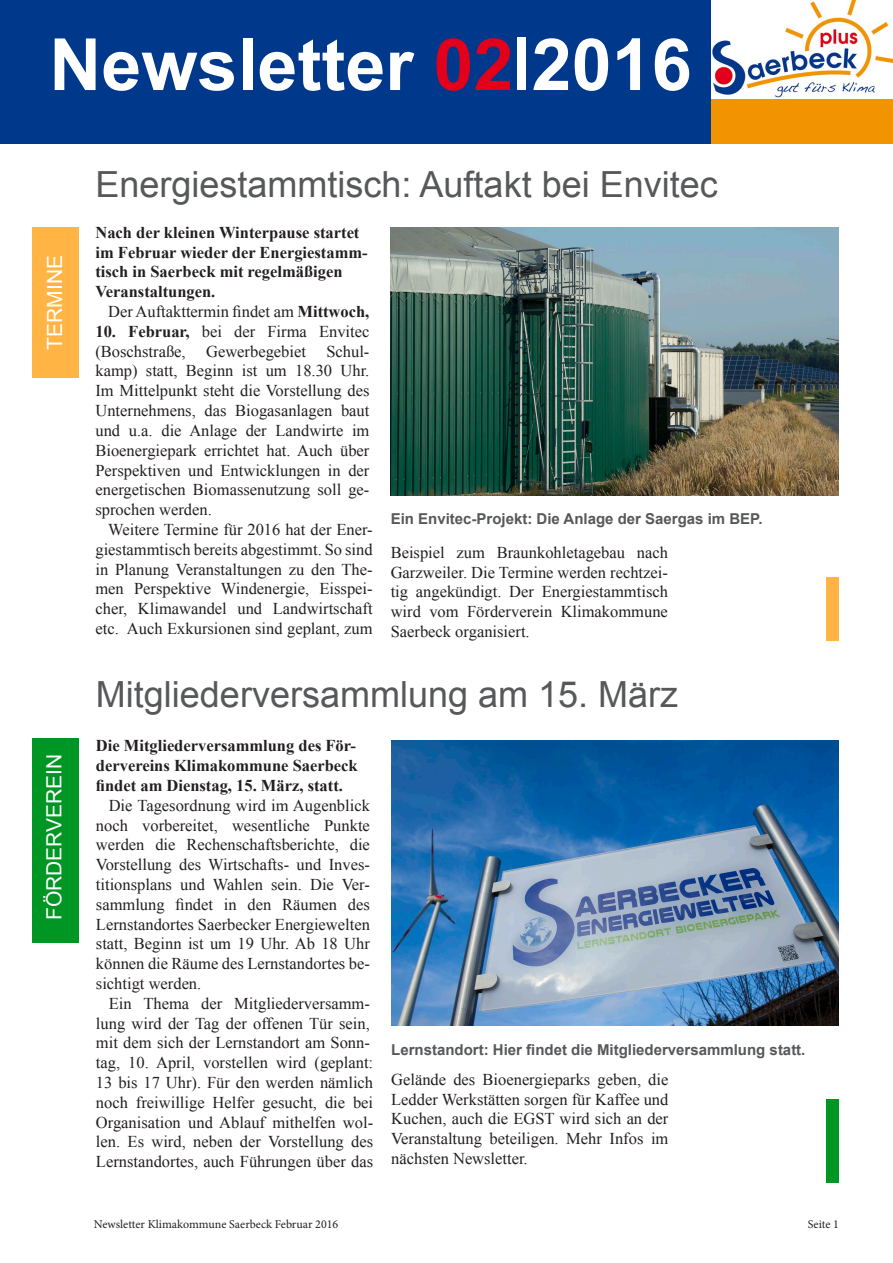
<style>
.page{position:relative;width:893px;height:1263px;background:#fff}
.page>*{position:absolute;margin:0;border:0;box-sizing:border-box;transform-origin:0 0}
.t1{font:700 72px "Arial";color:#fff}
.t2{font:700 72px "Arial";color:#e3001b}
.t3{font:36px "Arial";color:#57585a}
.t4{font:21px "Arial";color:#fff}
.t5{font:16.5px/19.8px "Times New Roman";color:#231f20;text-align:justify}
.t6{font:700 16.5px/19.8px "Times New Roman";color:#231f20}
.t7{font:700 15px "Arial";color:#57585a}
.t8{font:12px "Minion Pro";color:#231f20}
.s1{color:#e3001b}
.s2{font-weight:700}
</style>
<div class="page">
<div style="left:826px;top:1099px;width:13px;height:84px;background:#009623"></div>
<div style="left:0;top:0;width:893px;height:144px;background:#00388c"></div>
<div style="left:712px;top:0;width:181px;height:144px;background:#f29301"></div>
<div style="left:517px;top:37px;width:8px;height:53px;background:#fff"></div>
<img style="left:712px;top:0;width:181px;height:99px">
<img style="left:391px;top:227px;width:447px;height:269px">
<div style="left:32px;top:227px;width:46px;height:150px;background:#ffb444"></div>
<img style="left:391px;top:740px;width:448px;height:285px">
<div style="left:826px;top:578px;width:13px;height:63px;background:#ffb444"></div>
<div style="left:32px;top:738px;width:46px;height:204px;background:#009623"></div>
<h1 class="t1" style="left:49px;top:14px;width:644px">Newsletter <span class="s1">02</span> 20146</h1>
<h1 class="t2" style="left:473px;top:14px;width:42px">1</h1>
<p class="t4" style="left:41px;top:350px;width:96px;rotate:-90deg">TERMINE</p>
<p class="t4" style="left:40px;top:920px;width:168px;rotate:-90deg">FÖRDERVEREIN</p>
<h2 class="t3" style="left:95px;top:160px;width:624px">Energiestammtisch: Auftakt bei Envitec</h2>
<p class="t6" style="left:95px;top:222px;width:274px">Nach der kleinen Winterpause startet im Februar wieder der Energiestamm&shy;tisch in Saerbeck mit regelmäßigen<br>Veranstaltungen.</p>
<p class="t5" style="left:108px;top:301px;width:263px">Der Auftakttermin findet am <span class="s2">Mittwoch,</span></p>
<p class="t5" style="left:95px;top:321px;width:275px"><span class="s2">10. Februar,</span> bei der Firma Envitec (Boschstraße, Gewerbegebiet Schul&shy;kamp) statt, Beginn ist um 18.30 Uhr.<br>Im Mittelpunkt steht die Vorstellung des Unternehmens, das Biogasanlagen baut und u.a. die Anlage der Landwirte im Bioenergiepark errichtet hat. Auch über Perspektiven und Entwicklungen in der energetischen Biomassenutzung soll ge&shy;sprochen werden.</p>
<p class="t5" style="left:95px;top:519px;width:279px;text-indent:13px">Weitere Termine für 2016 hat der Ener&shy;giestammtisch bereits abgestimmt. So sind in Planung Veranstaltungen zu den The&shy;men Perspektive Windenergie, Eisspei&shy;cher, Klimawandel und Landwirtschaft etc. Auch Exkursionen sind geplant, zum</p>
<p class="t7" style="left:391px;top:508px;width:373px">Ein Envitec-Projekt: Die Anlage der Saergas im BEP.</p>
<p class="t5" style="left:391px;top:542px;width:279px">Beispiel zum Braunkohletagebau nach Garzweiler. Die Termine werden rechtzei&shy;tig angekündigt. Der Energiestammtisch wird vom Förderverein Klimakommune Saerbeck organisiert.</p>
<h2 class="t3" style="left:96px;top:670px;width:584px">Mitgliederversammlung am 15. März</h2>
<p class="t6" style="left:96px;top:735px;width:263px;text-align:justify">Die Mitgliederversammlung des För&shy;dervereins Klimakommune Saerbeck findet am Dienstag, 15. März, statt.</p>
<p class="t5" style="left:96px;top:795px;width:275px;text-indent:13px">Die Tagesordnung wird im Augenblick noch vorbereitet, wesentliche Punkte werden die Rechenschaftsberichte, die Vorstellung des Wirtschafts- und Inves&shy;titionsplans und Wahlen sein. Die Ver&shy;sammlung findet in den Räumen des Lernstandortes Saerbecker Energiewelten statt, Beginn ist um 19 Uhr. Ab 18 Uhr können die Räume des Lernstandortes be&shy;sichtigt werden.</p>
<p class="t5" style="left:96px;top:993px;width:279px;text-align:center">Ein Thema der Mitgliederversamm&shy;lung wird der Tag der offenen Tür sein, mit dem sich der Lernstandort am Sonn&shy;tag, 10. April, vorstellen wird (geplant:<br>13 bis 17 Uhr). Für den werden nämlich noch freiwillige Helfer gesucht, die bei Organisation und Ablauf mithelfen wol&shy;len. Es wird, neben der Vorstellung des Lernstandortes, auch Führungen über das</p>
<p class="t7" style="left:391px;top:1040px;width:416px">Lernstandort: Hier findet die Mitgliederversammlung statt.</p>
<p class="t5" style="left:391px;top:1069px;width:279px">Gelände des Bioenergieparks geben, die Ledder Werkstätten sorgen für Kaffee und Kuchen, auch die EGST wird sich an der Veranstaltung beteiligen. Mehr Infos im nächsten Newsletter.</p>
<p class="t8" style="left:94px;top:1216px;width:246px">Newsletter Klimakommune Saerbeck Februar 2016</p>
<p class="t8" style="left:808px;top:1216px;width:33px">Seite 1</p>
</div>
